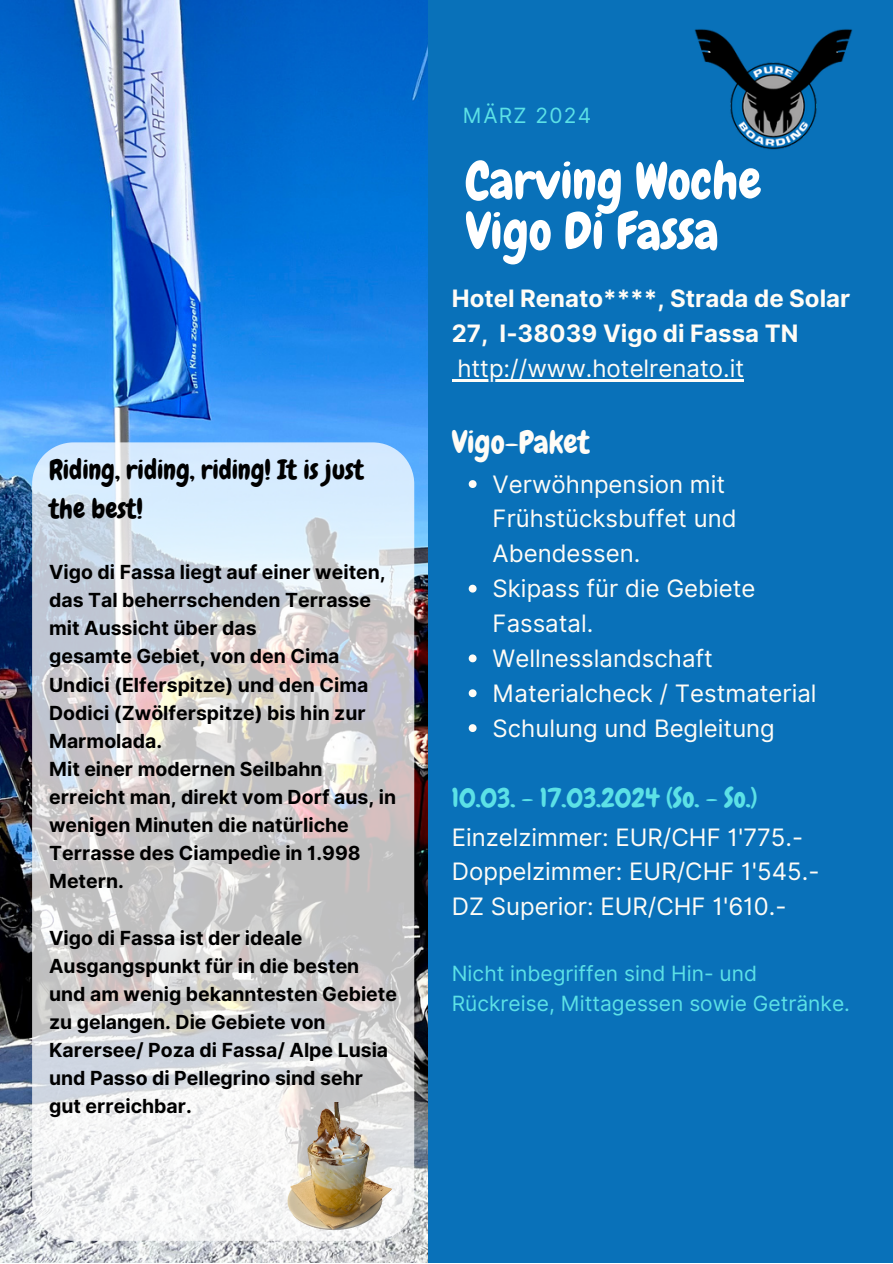
<style>
.page{position:relative;width:893px;height:1264px;background:#fff}
.page>*{position:absolute;margin:0;border:0;box-sizing:border-box;transform-origin:0 0}
.t1{font:51.3px/50.6px "Chewy";color:#fff}
.t2{font:31.5px "Chewy";color:#fffcf6}
.t3{font:27px "Chewy";color:#5ce1e6}
.t4{font:26.85px/39.3px "Chewy";color:#000}
.t5{font:24px/34.8px "Inter";color:#fffcf6}
.t6{font:700 24px/34.8px "Inter";color:#fffcf6}
.t7{font:21px/30.3px "Inter";color:#5ce1e6}
.t8{font:21px "Inter";letter-spacing:.065em;color:#5ce1e6}
.t9{font:700 19.35px/28px "Inter";color:#000}
</style>
<div class="page">
<img style="left:0;top:0;width:428px;height:1262px">
<div style="left:428px;top:0;width:464px;height:1262px;background:#0971b9"></div>
<img style="left:694px;top:29px;width:159px;height:121px">
<svg style="left:32px;top:442px;width:382px;height:798px"></svg>
<img style="left:277px;top:1102px;width:120px;height:160px">
<svg style="left:468px;top:480px;width:8px;height:8px"></svg>
<svg style="left:468px;top:584px;width:8px;height:8px"></svg>
<svg style="left:468px;top:654px;width:8px;height:8px"></svg>
<svg style="left:468px;top:689px;width:8px;height:8px"></svg>
<svg style="left:468px;top:724px;width:8px;height:8px"></svg>
<hr style="left:457px;top:379px;width:287px;height:2px;background:#fffcf6">
<p class="t4" style="left:49px;top:450px;width:316px">Riding, riding, riding! It is just the best!</p>
<p class="t9" style="left:49px;top:558px;width:338px">Vigo di Fassa liegt auf einer weiten, das Tal beherrschenden Terrasse mit Aussicht über das<br>gesamte Gebiet, von den Cima<br>Undici (Elferspitze) und den Cima<br>Dodici (Zwölferspitze) bis hin zur<br>Marmolada.</p>
<p class="t9" style="left:49px;top:754px;width:348px">Mit einer modernen Seilbahn erreicht man, direkt vom Dorf aus, in wenigen Minuten die natürliche<br>Terrasse des Ciampedìe in 1.998<br>Metern.</p>
<p class="t9" style="left:49px;top:923px;width:349px">Vigo di Fassa ist der ideale<br>Ausgangspunkt für in die besten und am wenig bekanntesten Gebiete zu gelangen. Die Gebiete von<br>Karersee/ Poza di Fassa/ Alpe Lusia und Passo di Pellegrino sind sehr gut erreichbar.</p>
<p class="t8" style="left:463px;top:102px;width:130px">MÄRZ 2024</p>
<p class="t1" style="left:465px;top:156px;width:297px">Carving Woche<br>Vigo Di Fassa</p>
<p class="t6" style="left:452px;top:281px;width:400px">Hotel Renato****, Strada de Solar<br>27, I-38039 Vigo di Fassa TN</p>
<p class="t5" style="left:457px;top:350px;width:288px">http://www.hotelrenato.it</p>
<p class="t2" style="left:452px;top:422px;width:139px">Vigo-Paket</p>
<p class="t5" style="left:492px;top:466px;width:245px">Verwöhnpension mit<br>Frühstücksbuffet und<br>Abendessen.</p>
<p class="t5" style="left:492px;top:571px;width:264px">Skipass für die Gebiete<br>Fassatal.</p>
<p class="t5" style="left:492px;top:640px;width:222px">Wellnesslandschaft</p>
<p class="t5" style="left:492px;top:675px;width:325px">Materialcheck / Testmaterial</p>
<p class="t5" style="left:492px;top:710px;width:284px">Schulung und Begleitung</p>
<p class="t3" style="left:452px;top:781px;width:307px">10.03. - 17.03.2024 (So. - So.)</p>
<p class="t5" style="left:452px;top:819px;width:352px">Einzelzimmer: EUR/CHF 1'775.-</p>
<p class="t5" style="left:452px;top:854px;width:369px">Doppelzimmer: EUR/CHF 1'545.-</p>
<p class="t5" style="left:452px;top:889px;width:336px">DZ Superior: EUR/CHF 1'610.-</p>
<p class="t7" style="left:452px;top:957px;width:399px">Nicht inbegriffen sind Hin- und<br>Rückreise, Mittagessen sowie Getränke.</p>
</div>
